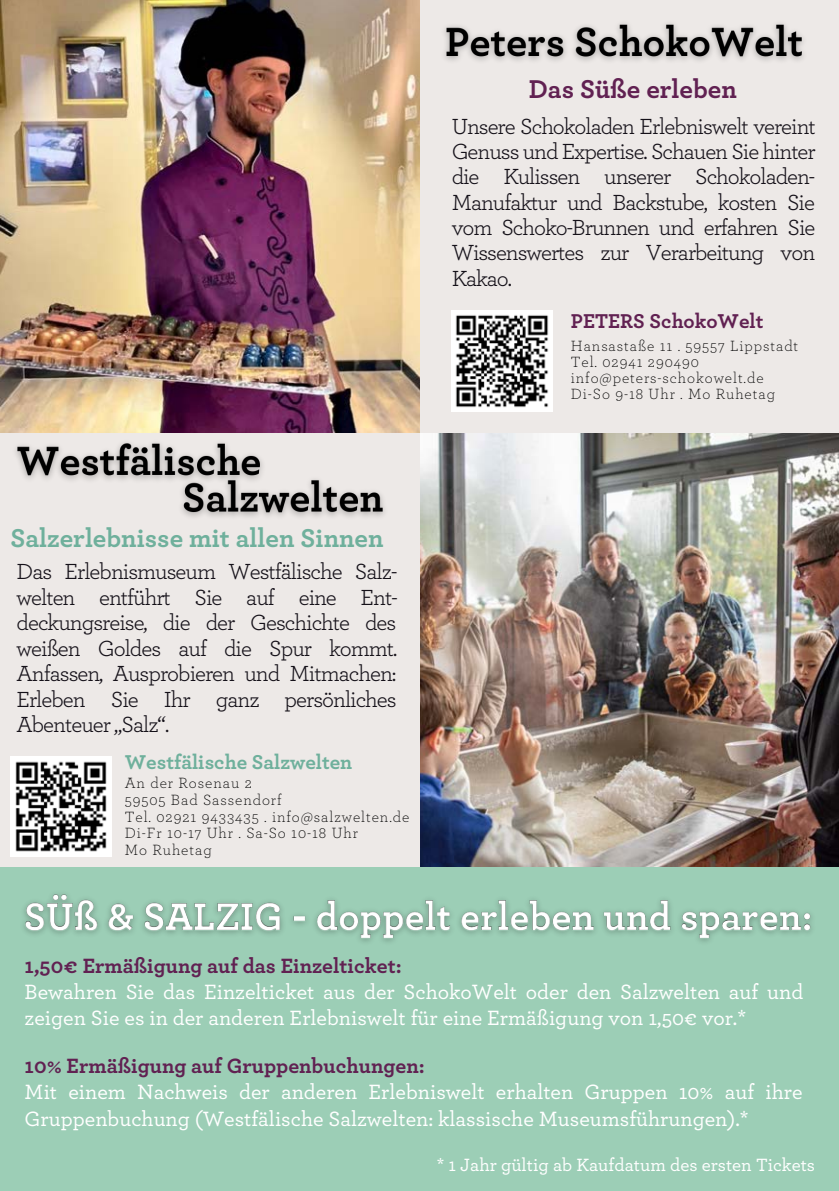
<style>
.page{position:relative;width:839px;height:1191px;background:#fff}
.page>*{position:absolute;margin:0;border:0;box-sizing:border-box;transform-origin:0 0}
.t1{font:700 27px "Archer";color:#6fb09c}
.t2{font:700 27px "Archer";color:#612152}
.t3{font:23px/25.4px "Archer";letter-spacing:-.045em;color:#151119;text-align:justify}
.t4{font:500 21.6px/26.2px "Archer";color:#fff}
.t5{font:700 21.6px "Archer";color:#612152}
.t6{font:700 21px "Archer";color:#6fb09c}
.t7{font:700 21px "Archer";color:#612152}
.t8{font:500 18.6px "Archer";color:#fff}
.t9{font:300 15.6px/16.8px "Archer";letter-spacing:.06em;color:#000}
</style>
<div class="page">
<div style="left:0;top:0;width:838px;height:1191px;background:#9cceb6"></div>
<img style="left:0;top:0;width:420px;height:434px">
<div style="left:420px;top:0;width:418px;height:434px;background:#ede9e7"></div>
<div style="left:0;top:434px;width:420px;height:433px;background:#ede9e7"></div>
<img style="left:420px;top:434px;width:418px;height:433px">
<img style="left:451px;top:311px;width:101px;height:100px">
<img style="left:11px;top:756px;width:100px;height:101px">
<img style="left:444px;top:23px;width:360px;height:38px">
<img style="left:0;top:433px;width:395px;height:84px">
<img style="left:23px;top:894px;width:789px;height:48px">
<p class="t2" style="left:528px;top:77px;width:209px">Das Süße erleben</p>
<p class="t3" style="left:451px;top:114px;width:365px">Unsere Schokoladen Erlebniswelt vereint Genuss und Expertise. Schauen Sie hinter die Kulissen unserer Schokoladen-Manufaktur und Backstube, kosten Sie vom Schoko-Brunnen und erfahren Sie Wissenswertes zur Verarbeitung von Kakao.</p>
<p class="t1" style="left:11px;top:525px;width:374px">Salzerlebnisse mit allen Sinnen</p>
<p class="t3" style="left:17px;top:559px;width:382px">Das Erlebnismuseum Westfälische Salz&shy;welten entführt Sie auf eine Ent&shy;deckungsreise, die der Geschichte des weißen Goldes auf die Spur kommt.<br>Anfassen, Ausprobieren und Mitmachen:<br>Erleben Sie Ihr ganz persönliches Abenteuer „Salz“.</p>
<p class="t6" style="left:125px;top:752px;width:229px">Westfälische Salzwelten</p>
<p class="t9" style="left:125px;top:775px;width:286px">An der Rosenau 2<br>59505 Bad Sassendorf<br>Tel. 02921 9433435 . info@salzwelten.de<br>Di-Fr 10-17 Uhr . Sa-So 10-18 Uhr<br>Mo Ruhetag</p>
<p class="t7" style="left:570px;top:311px;width:194px">PETERS SchokoWelt</p>
<p class="t9" style="left:570px;top:338px;width:229px;line-height:16.2px">Hansastaße 11 . 59557 Lippstadt<br>Tel. 02941 290490 info@peters-schokowelt.de<br>Di-So 9-18 Uhr . Mo Ruhetag</p>
<p class="t5" style="left:25px;top:956px;width:378px">1,50€ Ermäßigung auf das Einzelticket:</p>
<p class="t4" style="left:25px;top:979px;width:780px">Bewahren Sie das Einzelticket aus der SchokoWelt oder den Salzwelten auf und zeigen Sie es in der anderen Erlebniswelt für eine Ermäßigung von 1,50€ vor.*</p>
<p class="t5" style="left:25px;top:1056px;width:401px">10% Ermäßigung auf Gruppenbuchungen:</p>
<p class="t4" style="left:25px;top:1080px;width:779px">Mit einem Nachweis der anderen Erlebniswelt erhalten Gruppen 10% auf ihre<br>Gruppenbuchung (Westfälische Salzwelten: klassische Museumsführungen).*</p>
<p class="t8" style="left:436px;top:1156px;width:380px">* 1 Jahr gültig ab Kaufdatum des ersten Tickets</p>
</div>
